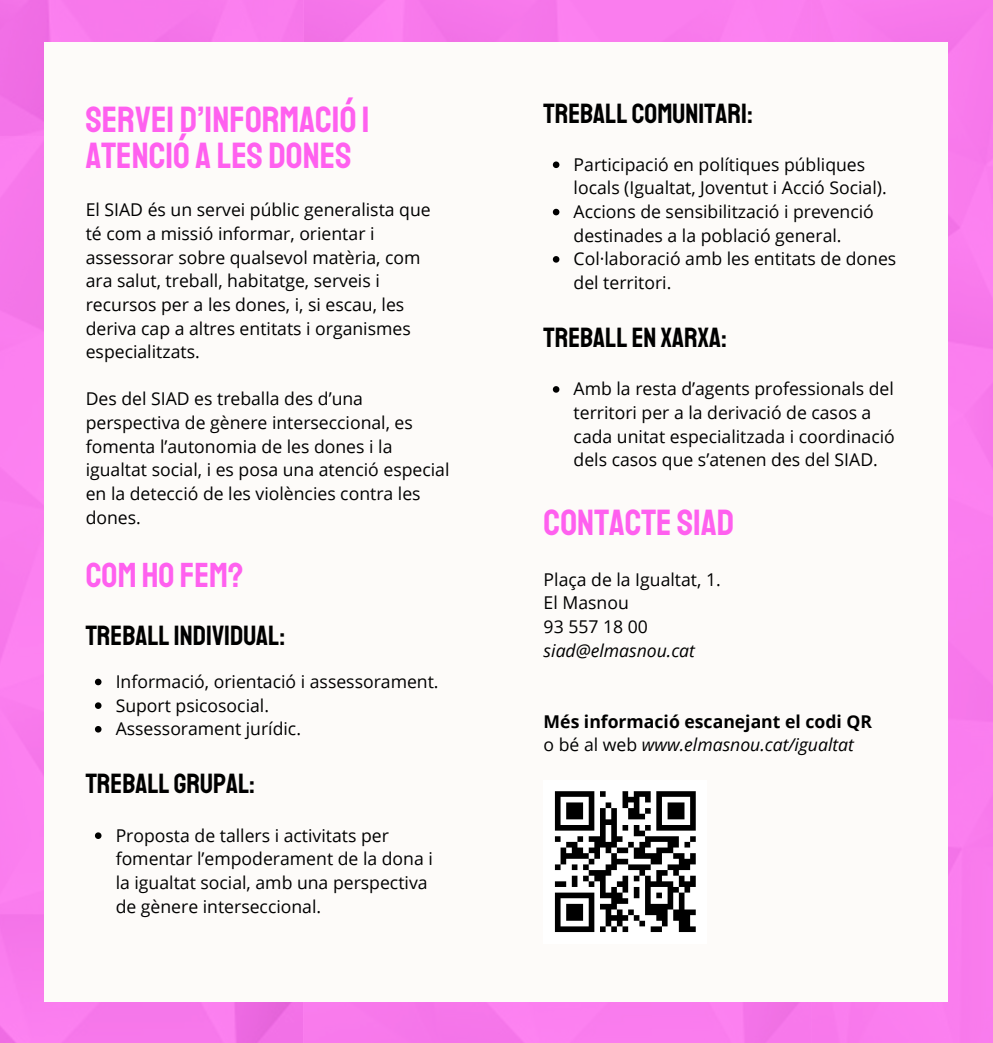
<style>
.page{position:relative;width:993px;height:1043px;background:#fff}
.page>*{position:absolute;margin:0;border:0;box-sizing:border-box;transform-origin:0 0}
.t1{font:36.93px/35.4px "Staatliches";color:#ff60ef}
.t2{font:35.18px "Staatliches";color:#ff60ef}
.t3{font:28.18px "Staatliches";color:#000}
.t4{font:17.68px/23.6px "Open Sans";color:#000}
.t5{font:italic 17.68px "Open Sans";color:#000}
.t6{font:700 17.68px "Open Sans";color:#000}
.s1{font-style:normal}
</style>
<div class="page">
<img style="left:0;top:0;width:992px;height:1042px">
<div style="left:45px;top:42px;width:902px;height:959px;background:#fdfbf9"></div>
<svg style="left:95px;top:678px;width:6px;height:7px"></svg>
<svg style="left:95px;top:702px;width:6px;height:6px"></svg>
<svg style="left:95px;top:726px;width:6px;height:6px"></svg>
<svg style="left:95px;top:832px;width:6px;height:6px"></svg>
<svg style="left:552px;top:161px;width:7px;height:7px"></svg>
<svg style="left:552px;top:209px;width:7px;height:6px"></svg>
<svg style="left:552px;top:256px;width:7px;height:6px"></svg>
<svg style="left:552px;top:386px;width:7px;height:6px"></svg>
<div style="left:543px;top:779px;width:163px;height:164px;background:#fff"></div>
<div style="left:555px;top:791px;width:39px;height:5px;background:#000"></div>
<svg style="left:600px;top:791px;width:5px;height:5px"></svg>
<svg style="left:622px;top:791px;width:6px;height:5px"></svg>
<div style="left:633px;top:791px;width:17px;height:5px;background:#000"></div>
<div style="left:656px;top:791px;width:39px;height:5px;background:#000"></div>
<div style="left:622px;top:796px;width:17px;height:6px;background:#000"></div>
<div style="left:566px;top:802px;width:17px;height:5px;background:#000"></div>
<svg style="left:622px;top:802px;width:17px;height:5px"></svg>
<div style="left:667px;top:802px;width:17px;height:5px;background:#000"></div>
<div style="left:566px;top:807px;width:17px;height:6px;background:#000"></div>
<div style="left:628px;top:807px;width:11px;height:6px;background:#000"></div>
<svg style="left:645px;top:796px;width:5px;height:17px"></svg>
<div style="left:667px;top:807px;width:17px;height:6px;background:#000"></div>
<div style="left:566px;top:813px;width:17px;height:6px;background:#000"></div>
<div style="left:628px;top:813px;width:17px;height:6px;background:#000"></div>
<div style="left:667px;top:813px;width:17px;height:6px;background:#000"></div>
<svg style="left:555px;top:796px;width:5px;height:28px"></svg>
<svg style="left:588px;top:796px;width:6px;height:28px"></svg>
<svg style="left:656px;top:796px;width:5px;height:28px"></svg>
<svg style="left:690px;top:796px;width:5px;height:28px"></svg>
<div style="left:555px;top:824px;width:39px;height:6px;background:#000"></div>
<svg style="left:622px;top:825px;width:17px;height:5px"></svg>
<svg style="left:645px;top:825px;width:5px;height:5px"></svg>
<div style="left:656px;top:824px;width:39px;height:6px;background:#000"></div>
<svg style="left:600px;top:802px;width:16px;height:34px"></svg>
<div style="left:633px;top:830px;width:12px;height:6px;background:#000"></div>
<svg style="left:555px;top:836px;width:5px;height:5px"></svg>
<svg style="left:577px;top:836px;width:6px;height:5px"></svg>
<div style="left:588px;top:836px;width:17px;height:5px;background:#000"></div>
<div style="left:611px;top:836px;width:11px;height:5px;background:#000"></div>
<div style="left:645px;top:836px;width:33px;height:5px;background:#000"></div>
<div style="left:566px;top:841px;width:11px;height:6px;background:#000"></div>
<div style="left:594px;top:841px;width:22px;height:6px;background:#000"></div>
<svg style="left:628px;top:841px;width:5px;height:6px"></svg>
<div style="left:639px;top:841px;width:11px;height:6px;background:#000"></div>
<div style="left:667px;top:841px;width:11px;height:6px;background:#000"></div>
<svg style="left:560px;top:847px;width:6px;height:5px"></svg>
<div style="left:571px;top:847px;width:12px;height:5px;background:#000"></div>
<div style="left:616px;top:847px;width:12px;height:5px;background:#000"></div>
<div style="left:633px;top:847px;width:12px;height:5px;background:#000"></div>
<div style="left:656px;top:847px;width:17px;height:5px;background:#000"></div>
<div style="left:560px;top:852px;width:28px;height:6px;background:#000"></div>
<div style="left:633px;top:852px;width:28px;height:6px;background:#000"></div>
<svg style="left:673px;top:852px;width:11px;height:6px"></svg>
<svg style="left:684px;top:836px;width:11px;height:22px"></svg>
<div style="left:611px;top:858px;width:17px;height:6px;background:#000"></div>
<div style="left:650px;top:858px;width:11px;height:6px;background:#000"></div>
<div style="left:678px;top:858px;width:17px;height:6px;background:#000"></div>
<svg style="left:555px;top:858px;width:22px;height:11px"></svg>
<svg style="left:583px;top:847px;width:33px;height:22px"></svg>
<div style="left:605px;top:864px;width:11px;height:5px;background:#000"></div>
<div style="left:628px;top:864px;width:22px;height:5px;background:#000"></div>
<div style="left:667px;top:864px;width:23px;height:5px;background:#000"></div>
<svg style="left:588px;top:869px;width:23px;height:6px"></svg>
<svg style="left:656px;top:870px;width:11px;height:5px"></svg>
<div style="left:594px;top:875px;width:11px;height:6px;background:#000"></div>
<svg style="left:656px;top:875px;width:5px;height:6px"></svg>
<div style="left:555px;top:881px;width:11px;height:5px;background:#000"></div>
<svg style="left:571px;top:875px;width:6px;height:11px"></svg>
<svg style="left:583px;top:875px;width:11px;height:11px"></svg>
<div style="left:616px;top:881px;width:12px;height:5px;background:#000"></div>
<div style="left:645px;top:881px;width:28px;height:5px;background:#000"></div>
<svg style="left:600px;top:881px;width:5px;height:11px"></svg>
<svg style="left:611px;top:887px;width:5px;height:5px"></svg>
<div style="left:555px;top:892px;width:39px;height:5px;background:#000"></div>
<div style="left:600px;top:892px;width:22px;height:5px;background:#000"></div>
<svg style="left:656px;top:892px;width:5px;height:5px"></svg>
<div style="left:611px;top:897px;width:17px;height:6px;background:#000"></div>
<svg style="left:622px;top:869px;width:28px;height:34px"></svg>
<div style="left:566px;top:903px;width:17px;height:6px;background:#000"></div>
<div style="left:600px;top:903px;width:16px;height:6px;background:#000"></div>
<div style="left:645px;top:903px;width:28px;height:6px;background:#000"></div>
<svg style="left:667px;top:869px;width:28px;height:40px"></svg>
<div style="left:566px;top:909px;width:17px;height:5px;background:#000"></div>
<div style="left:645px;top:909px;width:22px;height:5px;background:#000"></div>
<div style="left:673px;top:909px;width:22px;height:5px;background:#000"></div>
<div style="left:566px;top:914px;width:17px;height:6px;background:#000"></div>
<div style="left:656px;top:914px;width:11px;height:6px;background:#000"></div>
<div style="left:673px;top:914px;width:17px;height:6px;background:#000"></div>
<svg style="left:555px;top:897px;width:5px;height:29px"></svg>
<svg style="left:588px;top:897px;width:6px;height:29px"></svg>
<svg style="left:661px;top:920px;width:6px;height:6px"></svg>
<div style="left:678px;top:920px;width:12px;height:6px;background:#000"></div>
<div style="left:555px;top:926px;width:39px;height:5px;background:#000"></div>
<svg style="left:600px;top:909px;width:45px;height:22px"></svg>
<div style="left:650px;top:926px;width:11px;height:5px;background:#000"></div>
<div style="left:678px;top:926px;width:17px;height:5px;background:#000"></div>
<p class="t1" style="left:86px;top:102px;width:285px">SERVEI D’INFORMACIÓ I<br>ATENCIÓ A LES DONES</p>
<h2 class="t4" style="left:86px;top:197px;width:346px">El SIAD és un servei públic generalista que té com a missió informar, orientar i assessorar sobre qualsevol matèria, com ara salut, treball, habitatge, serveis i recursos per a les dones, i, si escau, les deriva cap a altres entitats i organismes especialitzats.</h2>
<p class="t4" style="left:86px;top:386px;width:365px">Des del SIAD es treballa des d’una perspectiva de gènere interseccional, es fomenta l’autonomia de les dones i la igualtat social, i es posa una atenció especial en la detecció de les violències contra les dones.</p>
<p class="t2" style="left:86px;top:553px;width:159px">COM HO FEM?</p>
<h2 class="t3" style="left:86px;top:617px;width:201px">TREBALLINDIVIDUAL:</h2>
<h3 class="t4" style="left:116px;top:669px;width:324px">Informació, orientació i assessorament.</h3>
<p class="t4" style="left:116px;top:692px;width:155px">Suport psicosocial.</p>
<p class="t4" style="left:116px;top:716px;width:187px">Assessorament jurídic.</p>
<p class="t3" style="left:86px;top:766px;width:171px">TREBALL GRUPAL:</p>
<h3 class="t4" style="left:116px;top:822px;width:318px">Proposta de tallers i activitats per fomentar l’empoderament de la dona i la igualtat social, amb una perspectiva de gènere interseccional.</h3>
<p class="t3" style="left:543px;top:97px;width:210px">TREBALL COMUNITARI:</p>
<h3 class="t4" style="left:573px;top:152px;width:314px">Participació en polítiques públiques locals (Igualtat, Joventut i Acció Social).</h3>
<p class="t4" style="left:573px;top:199px;width:302px">Accions de sensibilització i prevenció destinades a la població general.</p>
<p class="t4" style="left:573px;top:246px;width:324px">Col·laboració amb les entitats de dones del territori.</p>
<p class="t3" style="left:543px;top:320px;width:185px">TREBALL EN XARXA:</p>
<h3 class="t4" style="left:573px;top:376px;width:323px">Amb la resta d’agents professionals del territori per a la derivació de casos a cada unitat especialitzada i coordinació dels casos que s’atenen des del SIAD.</h3>
<p class="t1" style="left:543px;top:504px;width:192px">CONTACTE SIAD</p>
<h1 class="t4" style="left:543px;top:567px;width:179px">Plaça de la Igualtat, 1.</h1>
<p class="t4" style="left:543px;top:590px;width:87px">El Masnou</p>
<p class="t4" style="left:543px;top:614px;width:106px">93 557 18 00</p>
<p class="t5" style="left:543px;top:637px;width:153px">siad@elmasnou.cat</p>
<p class="t6" style="left:543px;top:708px;width:330px">Més informació escanejant el codi QR</p>
<p class="t5" style="left:543px;top:732px;width:311px"><span class="s1">o bé al web</span> www.elmasnou.cat/igualtat</p>
</div>
